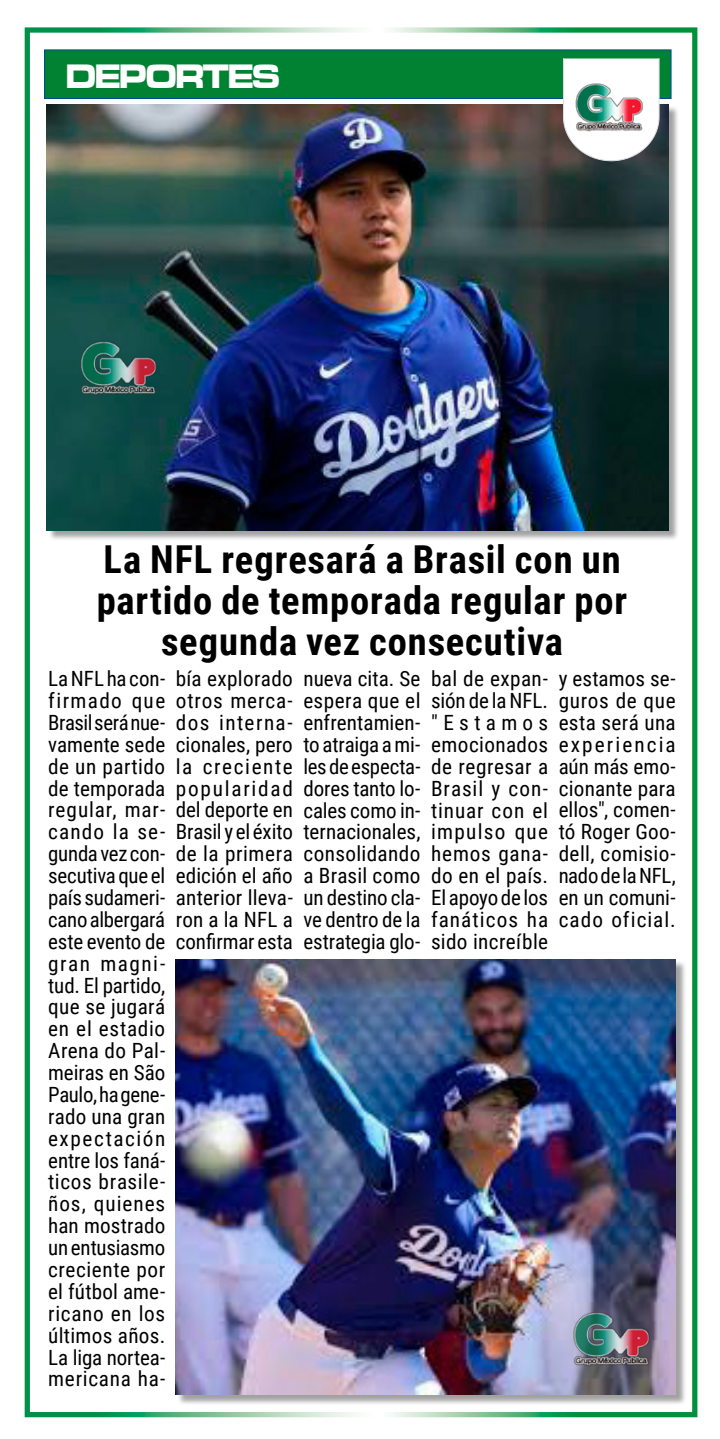
<style>
.page{position:relative;width:720px;height:1439px;background:#fff}
.page>*{position:absolute;margin:0;border:0;box-sizing:border-box;transform-origin:0 0}
.t1{font:700 38.5px/41.1px "Roboto Condensed";letter-spacing:.025em;color:#000;text-align:center}
.t2{font:35px "Microgramma D Bold Exte";letter-spacing:-.03em;color:#fff;scale:.9 1}
.t3{font:21px/21.9px "Roboto Condensed";letter-spacing:.01em;color:#000;text-align:justify}
</style>
<div class="page">
<div style="left:25px;top:27px;width:672px;height:1390px;border:5px solid #fff"></div>
<div style="left:177px;top:960px;width:509px;height:445px;background:#000;opacity:.37"></div>
<img style="left:176px;top:959px;width:499px;height:435px">
<div style="left:48px;top:106px;width:631px;height:435px;background:#000;opacity:.37"></div>
<img style="left:47px;top:104px;width:621px;height:426px">
<div style="left:45px;top:50px;width:625px;height:48px;background:#008233"></div>
<div style="left:44px;top:49px;width:627px;height:50px;border:1px solid #00499a"></div>
<svg style="left:563px;top:58px;width:96px;height:103px"></svg>
<img style="left:66px;top:311px;width:110px;height:110px">
<img style="left:558px;top:1282px;width:110px;height:110px">
<h2 class="t2" style="left:66px;top:53px;width:239px">DEPORTES</h2>
<h1 class="t1" style="left:97px;top:537px;width:532px">La NFL regresará a Brasil con un partido de temporada regular por segunda vez consecutiva</h1>
<p class="t3" style="left:48px;top:667px;width:119px">La NFL ha con&shy;firmado que Brasil será nue&shy;vamente sede de un partido de temporada regular, mar&shy;cando la se&shy;gunda vez con&shy;secutiva que el país sudameri&shy;cano albergará este evento de gran magni&shy;tud. El partido, que se jugará en el estadio Arena do Pal&shy;meiras en São Paulo, ha gene&shy;rado una gran expectación entre los faná&shy;ticos brasile&shy;ños, quienes han mostrado un entusiasmo creciente por el fútbol ame&shy;ricano en los últimos años.<br>La liga nortea&shy;mericana ha-</p>
<p class="t3" style="left:176px;top:667px;width:119px">bía explorado otros merca&shy;dos interna&shy;cionales, pero la creciente popularidad del deporte en Brasil y el éxito de la primera edición el año anterior lleva&shy;ron a la NFL a confirmar esta</p>
<p class="t3" style="left:303px;top:667px;width:119px">nueva cita. Se espera que el enfrentamien&shy;to atraiga a mi&shy;les de especta&shy;dores tanto lo&shy;cales como in&shy;ternacionales, consolidando a Brasil como un destino cla&shy;ve dentro de la estrategia glo-</p>
<p class="t3" style="left:431px;top:667px;width:119px">bal de expan&shy;sión de la NFL. "Estamos emocionados de regresar a Brasil y con&shy;tinuar con el impulso que hemos gana&shy;do en el país.<br>El apoyo de los fanáticos ha sido increíble</p>
<p class="t3" style="left:558px;top:667px;width:119px">y estamos se&shy;guros de que esta será una experiencia aún más emo&shy;cionante para ellos", comen&shy;tó Roger Goo&shy;dell, comisio&shy;nado de la NFL, en un comuni&shy;cado oficial.</p>
</div>
